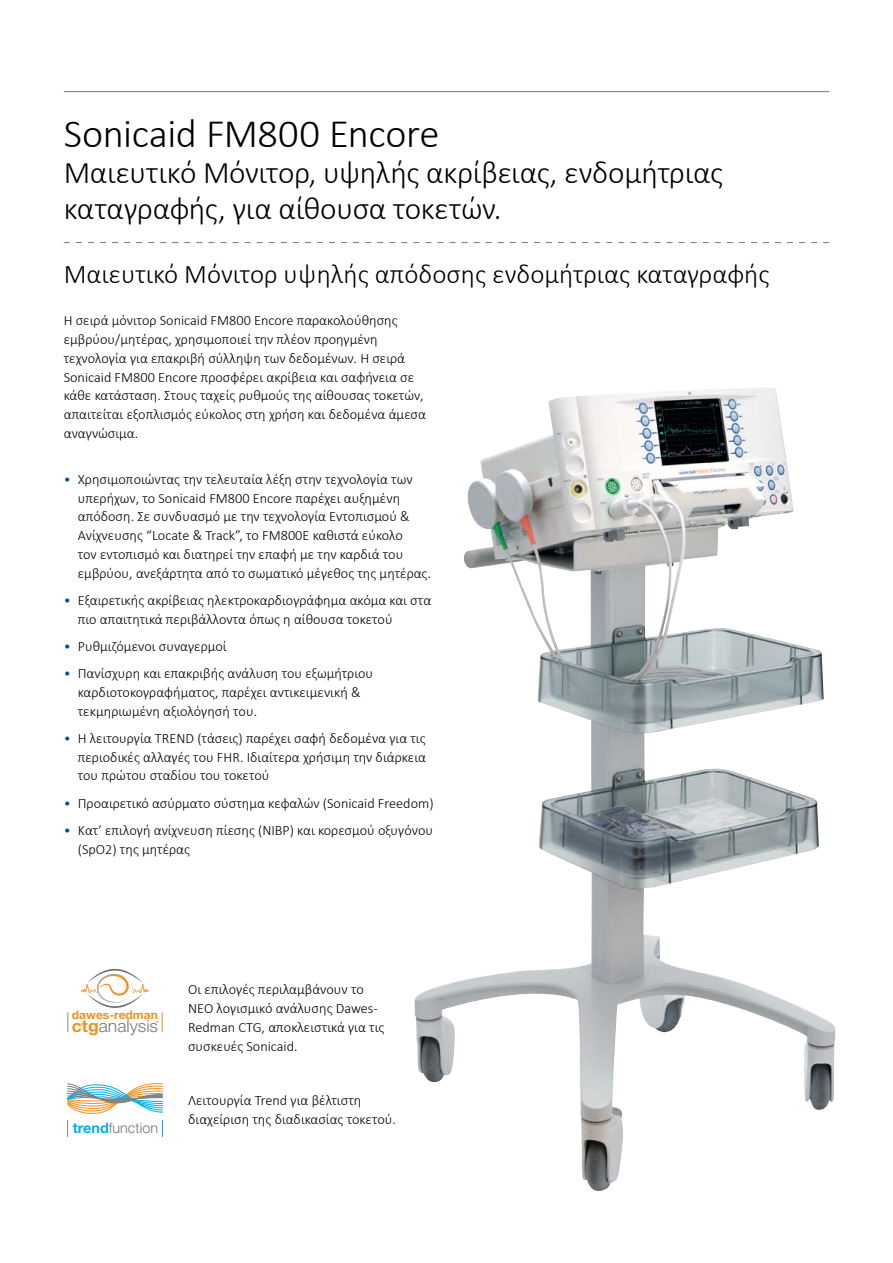
<style>
.page{position:relative;width:893px;height:1263px;background:#fff}
.page>*{position:absolute;margin:0;border:0;box-sizing:border-box;transform-origin:0 0}
.t1{font:300 40.5px "Calibri";letter-spacing:-.01em;color:#000}
.t2{font:300 31.5px/36px "Calibri";letter-spacing:-.01em;color:#000}
.t3{font:300 27px "Calibri";color:#000}
.t4{font:300 17.25px "Helvetica Neue LT Pro";color:#77787b}
.t5{font:300 14.4px "Helvetica Neue LT Pro";color:#77787b}
.t6{font:300 14.25px/18.8px "Calibri";color:#000}
.t7{font:700 11.7px "Helvetica Neue LT Pro";color:#f78d1e}
.t8{font:300 4.05px "Helvetica Neue LT Pro";color:#6d6e71}
.s1{color:#00529c}
.s2{font-weight:700;color:#f78d1e}
.s3{font-weight:700;color:#00aeef}
</style>
<div class="page">
<hr style="left:64px;top:91px;width:765px;height:1px;background:#77787b">
<svg style="left:64px;top:242px;width:765px;height:1px"></svg>
<img style="left:414px;top:388px;width:422px;height:803px">
<svg style="left:67px;top:1083px;width:96px;height:54px"></svg>
<svg style="left:80px;top:969px;width:69px;height:39px"></svg>
<svg style="left:67px;top:1012px;width:1px;height:20px"></svg>
<svg style="left:162px;top:1012px;width:1px;height:20px"></svg>
<h1 class="t1" style="left:64px;top:108px;width:377px">Sonicaid FM800 Encore</h1>
<h2 class="t2" style="left:64px;top:153px;width:661px">Μαιευτικό Μόνιτορ, υψηλής ακρίβειας, ενδομήτριας καταγραφής, για αίθουσα τοκετών.</h2>
<h3 class="t3" style="left:64px;top:257px;width:707px">Μαιευτικό Μόνιτορ υψηλής απόδοσης ενδομήτριας καταγραφής</h3>
<p class="t6" style="left:64px;top:311px;width:364px">Η σειρά μόνιτορ Sonicaid FM800 Encore παρακολούθησης εμβρύου/μητέρας, χρησιμοποιεί την πλέον προηγμένη τεχνολογία για επακριβή σύλληψη των δεδομένων. Η σειρά Sonicaid FM800 Encore προσφέρει ακρίβεια και σαφήνεια σε κάθε κατάσταση. Στους ταχείς ρυθμούς της αίθουσας τοκετών, απαιτείται εξοπλισμός εύκολος στη χρήση και δεδομένα άμεσα αναγνώσιμα.</p>
<p class="t6" style="left:78px;top:469px;width:355px;text-indent:-14px"><span class="s1">•</span> Χρησιμοποιώντας την τελευταία λέξη στην τεχνολογία των υπερήχων, το Sonicaid FM800 Encore παρέχει αυξημένη απόδοση. Σε συνδυασμό με την τεχνολογία Εντοπισμού &amp; Ανίχνευσης “Locate &amp; Track”, το FM800E καθιστά εύκολο<br>τον εντοπισμό και διατηρεί την επαφή με την καρδιά του εμβρύου, ανεξάρτητα από το σωματικό μέγεθος της μητέρας.</p>
<p class="t6" style="left:78px;top:590px;width:355px;text-indent:-14px"><span class="s1">•</span> Εξαιρετικής ακρίβειας ηλεκτροκαρδιογράφημα ακόμα και στα πιο απαιτητικά περιβάλλοντα όπως η αίθουσα τοκετού</p>
<p class="t6" style="left:64px;top:636px;width:164px"><span class="s1">•</span> Ρυθμιζόμενοι συναγερμοί</p>
<p class="t6" style="left:78px;top:663px;width:297px;text-indent:-14px"><span class="s1">•</span> Πανίσχυρη και επακριβής ανάλυση του εξωμήτριου καρδιοτοκογραφήματος, παρέχει αντικειμενική &amp; τεκμηριωμένη αξιολόγησή του.</p>
<p class="t6" style="left:78px;top:728px;width:350px;text-align:justify;text-indent:-14px"><span class="s1">•</span> H λειτουργία TREND (τάσεις) παρέχει σαφή δεδομένα για τις περιοδικές αλλαγές του FHR. Ιδιαίτερα χρήσιμη την διάρκεια του πρώτου σταδίου του τοκετού</p>
<p class="t6" style="left:64px;top:793px;width:371px"><span class="s1">•</span> Προαιρετικό ασύρματο σύστημα κεφαλών (Sonicaid Freedom)</p>
<p class="t6" style="left:78px;top:820px;width:357px;text-indent:-14px"><span class="s1">•</span> Κατ’ επιλογή ανίχνευση πίεσης (ΝΙBP) και κορεσμού οξυγόνου (SpO2) της μητέρας</p>
<p class="t7" style="left:72px;top:1007px;width:87px">dawes-redman</p>
<p class="t4" style="left:72px;top:1015px;width:88px"><span class="s2">ctg</span>analysis</p>
<p class="t8" style="left:155px;top:1020px;width:6px">™</p>
<p class="t5" style="left:73px;top:1119px;width:87px"><span class="s3">trend</span>function</p>
<p class="t6" style="left:188px;top:979px;width:198px">Οι επιλογές περιλαμβάνουν το<br>ΝΕΟ λογισμικό ανάλυσης Dawes‐<br>Redman CTG, αποκλειστικά για τις συσκευές Sonicaid.</p>
<p class="t6" style="left:188px;top:1090px;width:209px">Λειτουργία Trend για βέλτιστη διαχείριση της διαδικασίας τοκετού.</p>
</div>
